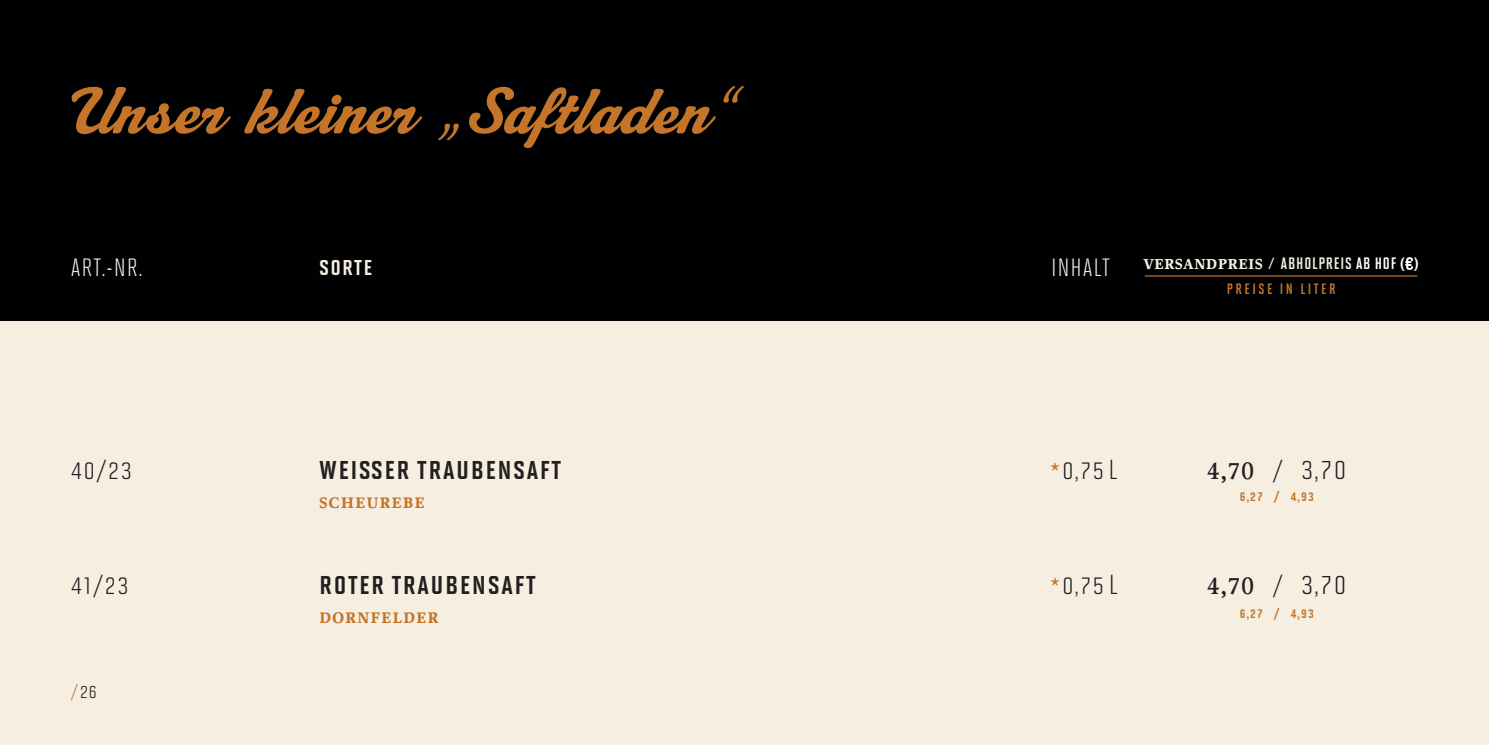
<style>
.page{position:relative;width:1489px;height:745px;background:#fff}
.page>*{position:absolute;margin:0;border:0;box-sizing:border-box;transform-origin:0 0}
.t1{font:65px "Machiarge";color:#c47529}
.t2{font:30px "Solano Gothic MVB Bd SC";letter-spacing:.05em;color:#231f20}
.t3{font:27.5px "Solano Gothic MVB";letter-spacing:.06em;color:#231f20}
.t4{font:600 25px "Proforma";color:#231f20}
.t5{font:25px "Solano Gothic MVB";letter-spacing:.06em;color:#f6eee1}
.t6{font:25px "Solano Gothic MVB Bd SC";letter-spacing:.05em;color:#f6eee1}
.t7{font:600 22.5px "Proforma";letter-spacing:.04em;color:#c47529}
.t8{font:600 21.25px "Proforma";letter-spacing:.01em;color:#f6eee1}
.t9{font:20px "Solano Gothic MVB";color:#231f20}
.t10{font:15px "Solano Gothic MVB Bd SC";letter-spacing:.17em;color:#c47529}
.t11{font:14.5px "Solano Gothic MVB Bd SC";letter-spacing:.08em;color:#c47529}
.s1{font-size:17px}
.s2{font-family:"Solano Gothic MVB Bd SC";font-weight:400;font-size:16.5px}
.s3{font-family:"Solano Gothic MVB Bd SC";font-weight:400;font-size:16.5px;color:#fff}
.s4{font-family:"Solano Gothic MVB";font-weight:400;font-size:18.75px;color:#fff}
.s5{color:#c47529}
.s6{font-size:37.5px;color:#c47529}
.s7{font-family:"Solano Gothic MVB";font-weight:400;font-size:27.5px}
.s8{font-family:"Solano Gothic MVB";font-weight:400;font-size:30px}
</style>
<div class="page">
<div style="left:0;top:0;width:1488px;height:744px;background:#f6eee1"></div>
<div style="left:0;top:0;width:1488px;height:320px;background:#000103"></div>
<hr style="left:1144px;top:275px;width:273px;height:1px;background:#c47529">
<h1 class="t1" style="left:71px;top:70px;width:674px">Unser kleiner „Saftladen“</h1>
<p class="t5" style="left:71px;top:253px;width:72px">ART.-NR.</p>
<p class="t6" style="left:319px;top:252px;width:55px">sorte</p>
<p class="t5" style="left:1051px;top:254px;width:60px">INHALT</p>
<p class="t8" style="left:1143px;top:249px;width:276px">versandpreis <span class="s1">/</span> <span class="s2">ABHOLPREIS</span> <span class="s3">AB HOF (</span><span class="s4">€</span><span class="s3">)</span></p>
<p class="t10" style="left:1226px;top:281px;width:110px">PREISE IN LITER</p>
<p class="t3" style="left:71px;top:454px;width:62px">40/23</p>
<p class="t3" style="left:71px;top:569px;width:59px">41/23</p>
<p class="t9" style="left:71px;top:679px;width:27px"><span class="s5">/</span>26</p>
<p class="t2" style="left:319px;top:451px;width:243px">weißer traubensaft</p>
<p class="t7" style="left:319px;top:486px;width:107px">scheurebe</p>
<p class="t2" style="left:319px;top:566px;width:218px">roter traubensaft</p>
<p class="t7" style="left:319px;top:600px;width:121px">dornfelder</p>
<p class="t3" style="left:1049px;top:454px;width:69px"><span class="s6">*</span>0,75 L</p>
<p class="t3" style="left:1049px;top:569px;width:69px"><span class="s6">*</span>0,75 L</p>
<p class="t4" style="left:1207px;top:455px;width:140px">4,70 <span class="s7">/</span> <span class="s8">3,70</span></p>
<p class="t11" style="left:1239px;top:487px;width:75px">6,27 / 4,93</p>
<p class="t4" style="left:1207px;top:569px;width:140px">4,70 <span class="s7">/</span> <span class="s8">3,70</span></p>
<p class="t11" style="left:1239px;top:604px;width:75px">6,27 / 4,93</p>
</div>
